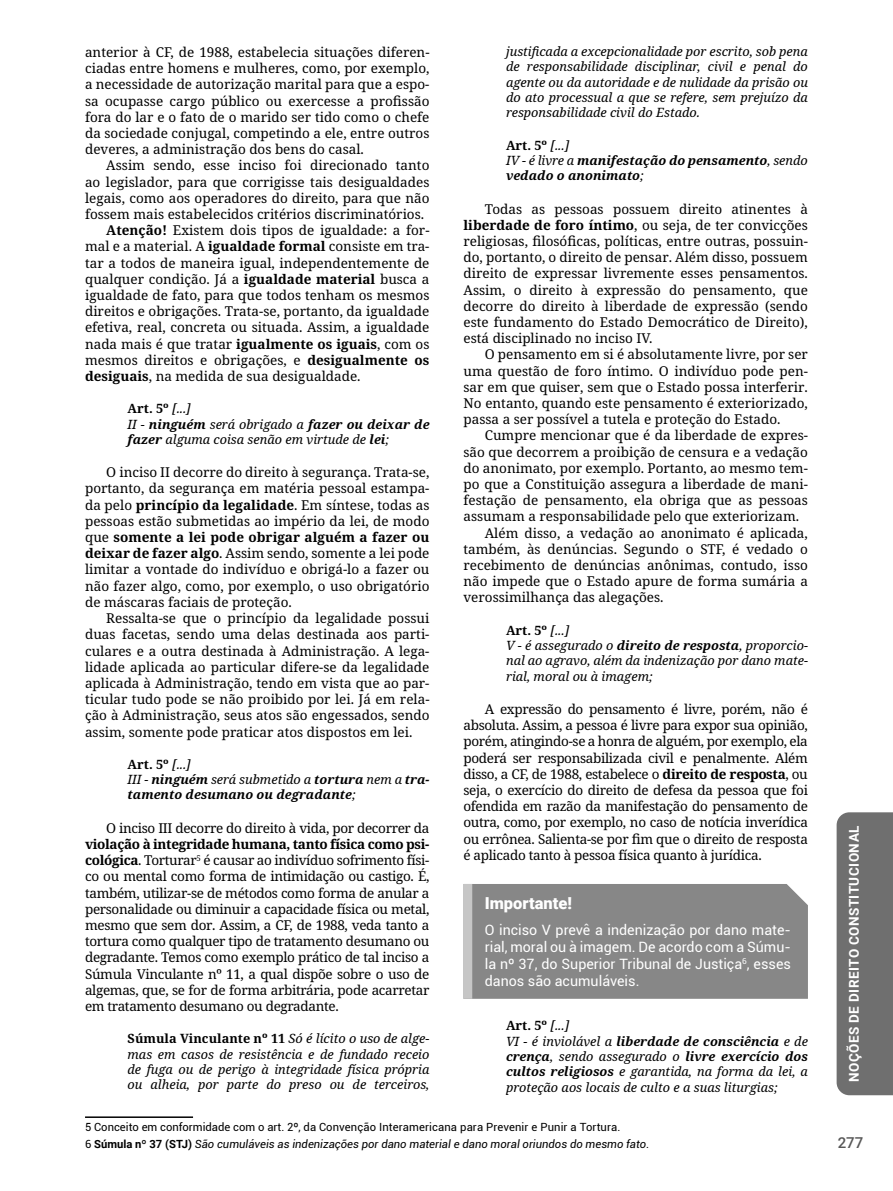
<style>
.page{position:relative;width:893px;height:1191px;background:#fff}
.page>*{position:absolute;margin:0;border:0;box-sizing:border-box;transform-origin:0 0}
.t1{font:900 16.5px "Roboto";color:#fff}
.t2{font:500 15px "Roboto";color:#575757}
.t3{font:14.25px/17.1px "Roboto";color:#fff;text-align:justify}
.t4{font:13.5px/16.2px "Noto Serif";color:#000;text-align:justify}
.t5{font:13.5px "Noto Serif";letter-spacing:-.025em;color:#000}
.t6{font:700 13.5px "Roboto";letter-spacing:.035em;color:#fff}
.t7{font:italic 12.75px/15.3px "Noto Serif";color:#000}
.t8{font:italic 700 12.75px/15.3px "Noto Serif";color:#000}
.t9{font:11.25px/17.7px "Roboto";letter-spacing:.01em;color:#000}
.s1{font-style:normal}
.s2{font-weight:400}
.s3{font-weight:700}
.s4{font-weight:700;font-style:normal}
.s5{font-style:italic}
</style>
<div class="page">
<div style="left:837px;top:812px;width:56px;height:283px;background:#6f6f6f"></div>
<hr style="left:85px;top:1116px;width:108px;height:2px;background:#000">
<div style="left:472px;top:884px;width:336px;height:114px;background:#878787"></div>
<div style="left:463px;top:884px;width:9px;height:114px;background:#c6c6c6"></div>
<p class="t7" style="left:506px;top:44px;width:303px;text-align:justify">justificada a excepcionalidade por escrito, sob pena de responsabilidade disciplinar, civil e penal do agente ou da autoridade e de nulidade da prisão ou do ato processual a que se refere, sem prejuízo da responsabilidade civil do Estado.</p>
<p class="t8" style="left:506px;top:138px;width:303px"><span class="s1">Art. 5º</span> <span class="s2">[...]<br>IV - é livre a</span> manifestação do pensamento<span class="s2">, sendo </span>vedado o anonimato<span class="s2">;</span></p>
<p class="t4" style="left:463px;top:201px;width:346px;text-indent:21px">Todas as pessoas possuem direito atinentes à <span class="s3">liberdade de foro íntimo</span>, ou seja, de ter convicções religiosas, filosóficas, políticas, entre outras, possuin&shy;do, portanto, o direito de pensar. Além disso, possuem direito de expressar livremente esses pensamentos.<br>Assim, o direito à expressão do pensamento, que decorre do direito à liberdade de expressão (sendo este fundamento do Estado Democrático de Direito), está disciplinado no inciso IV.</p>
<p class="t4" style="left:463px;top:347px;width:346px;text-indent:21px">O pensamento em si é absolutamente livre, por ser uma questão de foro íntimo. O indivíduo pode pen&shy;sar em que quiser, sem que o Estado possa interferir.<br>No entanto, quando este pensamento é exteriorizado, passa a ser possível a tutela e proteção do Estado.</p>
<p class="t4" style="left:485px;top:428px;width:325px">Cumpre mencionar que é da liberdade de expres-</p>
<p class="t4" style="left:463px;top:444px;width:346px">são que decorrem a proibição de censura e a vedação</p>
<p class="t4" style="left:463px;top:460px;width:346px">do anonimato, por exemplo. Portanto, ao mesmo tem-</p>
<p class="t4" style="left:463px;top:476px;width:346px">po que a Constituição assegura a liberdade de mani-</p>
<p class="t4" style="left:463px;top:493px;width:346px">festação de pensamento, ela obriga que as pessoas</p>
<p class="t4" style="left:463px;top:509px;width:337px">assumam a responsabilidade pelo que exteriorizam.</p>
<p class="t4" style="left:485px;top:525px;width:325px">Além disso, a vedação ao anonimato é aplicada,</p>
<p class="t4" style="left:463px;top:541px;width:346px">também, às denúncias. Segundo o STF, é vedado o</p>
<p class="t4" style="left:463px;top:557px;width:346px">recebimento de denúncias anônimas, contudo, isso</p>
<p class="t4" style="left:463px;top:574px;width:346px">não impede que o Estado apure de forma sumária a</p>
<p class="t4" style="left:463px;top:590px;width:202px">verossimilhança das alegações.</p>
<p class="t7" style="left:506px;top:623px;width:303px"><span class="s4">Art. 5º</span> [...]<br>V - é assegurado o <span class="s3">direito de resposta</span>, proporcio&shy;nal ao agravo, além da indenização por dano mate&shy;rial, moral ou à imagem;</p>
<p class="t4" style="left:463px;top:701px;width:346px;text-indent:21px">A expressão do pensamento é livre, porém, não é absoluta. Assim, a pessoa é livre para expor sua opinião, porém, atingindo-se a honra de alguém, por exemplo, ela poderá ser responsabilizada civil e penalmente. Além disso, a CF, de 1988, estabelece o <span class="s3">direito de resposta</span>, ou seja, o exercício do direito de defesa da pessoa que foi ofendida em razão da manifestação do pensamento de outra, como, por exemplo, no caso de notícia inverídica ou errônea. Salienta-se por fim que o direito de resposta é aplicado tanto à pessoa física quanto à jurídica.</p>
<p class="t1" style="left:485px;top:891px;width:89px">Importante!</p>
<p class="t3" style="left:485px;top:920px;width:308px">O inciso V prevê a indenização por dano mate&shy;rial, moral ou à imagem. De acordo com a Súmu&shy;la nº 37, do Superior Tribunal de Justiça<sup>6</sup>, esses danos são acumuláveis.</p>
<p class="t7" style="left:506px;top:1018px;width:303px"><span class="s4">Art. 5º</span> [...]<br>VI - é inviolável a <span class="s3">liberdade de consciência</span> e de <span class="s3">crença</span>, sendo assegurado o <span class="s3">livre exercício dos cultos religiosos</span> e garantida, na forma da lei, a proteção aos locais de culto e a suas liturgias;</p>
<p class="t4" style="left:85px;top:44px;width:346px">anterior à CF, de 1988, estabelecia situações diferen&shy;ciadas entre homens e mulheres, como, por exemplo, a necessidade de autorização marital para que a espo&shy;sa ocupasse cargo público ou exercesse a profissão fora do lar e o fato de o marido ser tido como o chefe da sociedade conjugal, competindo a ele, entre outros deveres, a administração dos bens do casal.</p>
<p class="t4" style="left:106px;top:158px;width:325px">Assim sendo, esse inciso foi direcionado tanto</p>
<p class="t4" style="left:85px;top:174px;width:346px">ao legislador, para que corrigisse tais desigualdades</p>
<p class="t4" style="left:85px;top:190px;width:346px">legais, como aos operadores do direito, para que não</p>
<p class="t4" style="left:85px;top:206px;width:341px">fossem mais estabelecidos critérios discriminatórios.</p>
<p class="t4" style="left:106px;top:223px;width:325px"><span class="s3">Atenção!</span> Existem dois tipos de igualdade: a for-</p>
<p class="t4" style="left:85px;top:239px;width:346px">mal e a material. A <span class="s3">igualdade formal</span> consiste em tra-</p>
<p class="t4" style="left:85px;top:255px;width:346px">tar a todos de maneira igual, independentemente de</p>
<p class="t4" style="left:85px;top:271px;width:346px">qualquer condição. Já a <span class="s3">igualdade material</span> busca a</p>
<p class="t4" style="left:85px;top:287px;width:346px">igualdade de fato, para que todos tenham os mesmos</p>
<p class="t4" style="left:85px;top:304px;width:346px">direitos e obrigações. Trata-se, portanto, da igualdade</p>
<p class="t4" style="left:85px;top:320px;width:346px">efetiva, real, concreta ou situada. Assim, a igualdade</p>
<p class="t4" style="left:85px;top:336px;width:346px">nada mais é que tratar <span class="s3">igualmente os iguais</span>, com os</p>
<p class="t4" style="left:85px;top:352px;width:346px">mesmos direitos e obrigações, e <span class="s3">desigualmente os</span></p>
<p class="t4" style="left:85px;top:368px;width:277px"><span class="s3">desiguais</span>, na medida de sua desigualdade.</p>
<p class="t7" style="left:128px;top:401px;width:303px"><span class="s4">Art. 5º</span> [...]<br>II - <span class="s3">ninguém</span> será obrigado a <span class="s3">fazer ou deixar de fazer</span> alguma coisa senão em virtude de <span class="s3">lei</span>;</p>
<p class="t4" style="left:85px;top:465px;width:346px;text-indent:21px">O inciso II decorre do direito à segurança. Trata-se, portanto, da segurança em matéria pessoal estampa&shy;da pelo <span class="s3">princípio da legalidade</span>. Em síntese, todas as pessoas estão submetidas ao império da lei, de modo que <span class="s3">somente a lei pode obrigar alguém a fazer ou deixar de fazer algo</span>. Assim sendo, somente a lei pode limitar a vontade do indivíduo e obrigá-lo a fazer ou não fazer algo, como, por exemplo, o uso obrigatório de máscaras faciais de proteção.</p>
<p class="t4" style="left:85px;top:610px;width:346px;text-indent:21px">Ressalta-se que o princípio da legalidade possui duas facetas, sendo uma delas destinada aos parti&shy;culares e a outra destinada à Administração. A lega&shy;lidade aplicada ao particular difere-se da legalidade aplicada à Administração, tendo em vista que ao par&shy;ticular tudo pode se não proibido por lei. Já em rela&shy;ção à Administração, seus atos são engessados, sendo assim, somente pode praticar atos dispostos em lei.</p>
<p class="t8" style="left:128px;top:757px;width:303px"><span class="s1">Art. 5º</span> <span class="s2">[...]<br>III -</span> ninguém <span class="s2">será submetido a</span> tortura <span class="s2">nem a</span> tra&shy;tamento desumano ou degradante<span class="s2">;</span></p>
<p class="t5" style="left:106px;top:818px;width:325px">O inciso III decorre do direito à vida, por decorrer da</p>
<p class="t4" style="left:85px;top:836px;width:346px"><span class="s3">violação à integridade humana, tanto física como psi&shy;cológica</span>. Torturar<sup>5</sup> é causar ao indivíduo sofrimento físi&shy;co ou mental como forma de intimidação ou castigo. É, também, utilizar-se de métodos como forma de anular a personalidade ou diminuir a capacidade física ou metal, mesmo que sem dor. Assim, a CF, de 1988, veda tanto a tortura como qualquer tipo de tratamento desumano ou degradante. Temos como exemplo prático de tal inciso a Súmula Vinculante nº 11, a qual dispõe sobre o uso de algemas, que, se for de forma arbitrária, pode acarretar em tratamento desumano ou degradante.</p>
<p class="t7" style="left:128px;top:1031px;width:303px;text-align:justify"><span class="s4">Súmula Vinculante nº 11</span> Só é lícito o uso de alge&shy;mas em casos de resistência e de fundado receio de fuga ou de perigo à integridade física própria ou alheia, por parte do preso ou de terceiros,</p>
<p class="t9" style="left:85px;top:1117px;width:566px">5 Conceito em conformidade com o art. 2º, da Convenção Interamericana para Prevenir e Punir a Tortura.<br>6 <span class="s3">Súmula nº 37 (STJ)</span> <span class="s5">São cumuláveis as indenizações por dano material e dano moral oriundos do mesmo fato.</span></p>
<p class="t6" style="left:845px;top:1082px;width:258px;rotate:-90deg">NOÇÕES DE DIREITO CONSTITUCIONAL</p>
<p class="t2" style="left:838px;top:1132px;width:27px">277</p>
</div>
